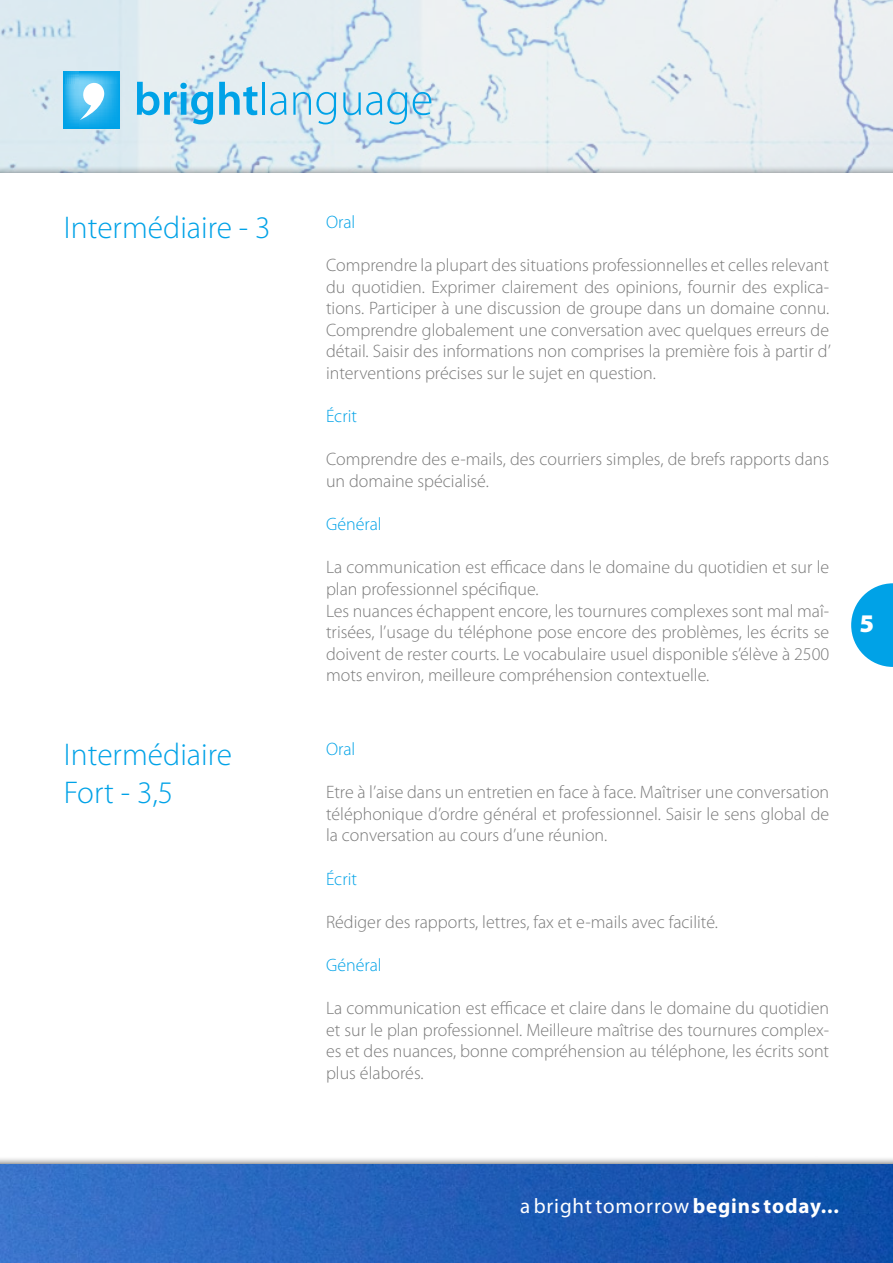
<style>
.page{position:relative;width:893px;height:1263px;background:#fff}
.page>*{position:absolute;margin:0;border:0;box-sizing:border-box;transform-origin:0 0}
.t1{font:300 31.5px/37.8px "Myriad Pro";color:#00a2e7}
.t2{font:900 25.5px "Myriad Pro";color:#fff}
.t3{font:21px "Myriad Pro";letter-spacing:.04em;color:#fff}
.t4{font:300 18px/21.6px "Myriad Pro";color:#7a7a7a;text-align:justify}
.t5{font:300 18px "Myriad Pro";color:#00a2e7}
.s1{font-weight:700}
</style>
<div class="page">
<img style="left:0;top:0;width:893px;height:165px">
<svg style="left:64px;top:72px;width:56px;height:56px;background:#27b1eb"></svg>
<svg style="left:80px;top:82px;width:25px;height:38px"></svg>
<svg style="left:137px;top:82px;width:76px;height:42px;background:#8ccfec"></svg>
<svg style="left:219px;top:82px;width:38px;height:33px"></svg>
<hr style="left:262px;top:82px;width:3px;height:33px;background:#00a2e7">
<svg style="left:270px;top:92px;width:16px;height:23px"></svg>
<svg style="left:293px;top:92px;width:43px;height:32px"></svg>
<svg style="left:343px;top:92px;width:64px;height:32px;background:#acdaed"></svg>
<svg style="left:413px;top:92px;width:18px;height:23px"></svg>
<div style="left:0;top:1156px;width:893px;height:107px;background:#000;opacity:.75"></div>
<img style="left:0;top:1164px;width:893px;height:99px">
<svg style="left:851px;top:583px;width:42px;height:84px"></svg>
<h1 class="t1" style="left:64px;top:208px;width:208px">Intermédiaire - 3</h1>
<h1 class="t1" style="left:64px;top:735px;width:170px">Intermédiaire<br>Fort - 3,5</h1>
<p class="t5" style="left:326px;top:211px;width:31px">Oral</p>
<p class="t4" style="left:326px;top:254px;width:506px">Comprendre la plupart des situations professionnelles et celles relevant du quotidien. Exprimer clairement des opinions, fournir des explica&shy;tions. Participer à une discussion de groupe dans un domaine connu.<br>Comprendre globalement une conversation avec quelques erreurs de détail. Saisir des informations non comprises la première fois à partir d’ interventions précises sur le sujet en question.</p>
<p class="t5" style="left:326px;top:405px;width:33px">Écrit</p>
<p class="t4" style="left:326px;top:448px;width:505px">Comprendre des e-mails, des courriers simples, de brefs rapports dans un domaine spécialisé.</p>
<p class="t5" style="left:326px;top:513px;width:57px">Général</p>
<p class="t4" style="left:326px;top:556px;width:505px;text-align:left">La communication est efficace dans le domaine du quotidien et sur le plan professionnel spécifique.<br>Les nuances échappent encore, les tournures complexes sont mal maî&shy;trisées, l’usage du téléphone pose encore des problèmes, les écrits se doivent de rester courts. Le vocabulaire usuel disponible s’élève à 2500 mots environ, meilleure compréhension contextuelle.</p>
<p class="t5" style="left:326px;top:738px;width:31px">Oral</p>
<p class="t4" style="left:326px;top:781px;width:505px">Etre à l’aise dans un entretien en face à face. Maîtriser une conversation téléphonique d’ordre général et professionnel. Saisir le sens global de la conversation au cours d’une réunion.</p>
<p class="t5" style="left:326px;top:868px;width:33px">Écrit</p>
<p class="t4" style="left:326px;top:911px;width:394px">Rédiger des rapports, lettres, fax et e-mails avec facilité.</p>
<p class="t5" style="left:326px;top:954px;width:57px">Général</p>
<p class="t4" style="left:326px;top:997px;width:505px">La communication est efficace et claire dans le domaine du quotidien et sur le plan professionnel. Meilleure maîtrise des tournures complex&shy;es et des nuances, bonne compréhension au téléphone, les écrits sont plus élaborés.</p>
<h2 class="t2" style="left:859px;top:606px;width:16px">5</h2>
<p class="t3" style="left:520px;top:1193px;width:320px">a bright tomorrow <span class="s1">begins today...</span></p>
</div>
